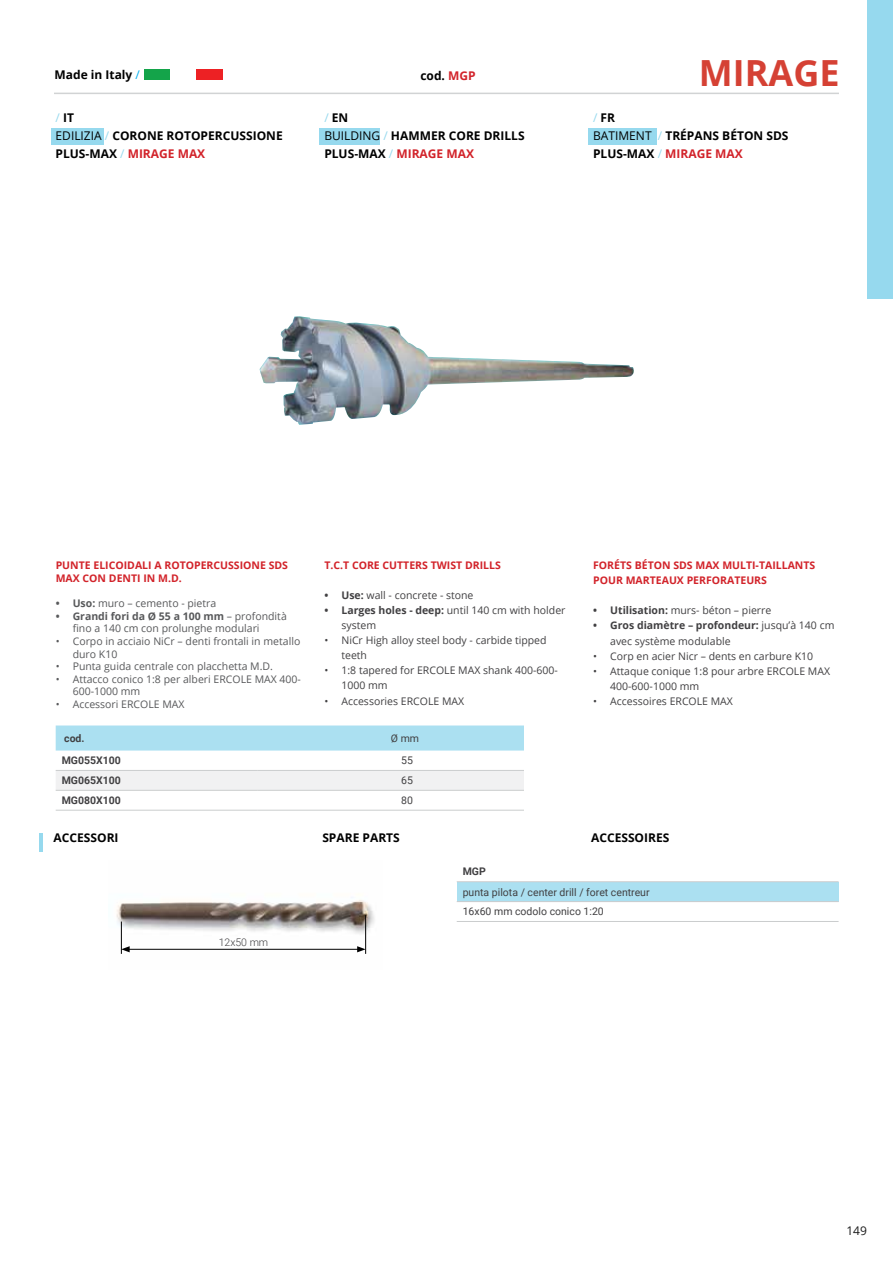
<style>
.page{position:relative;width:893px;height:1263px;background:#fff}
.page>*{position:absolute;margin:0;border:0;box-sizing:border-box;transform-origin:0 0}
.t1{font:700 36px "Open Sans";color:#d54134}
.t2{font:700 12px/18px "Open Sans";color:#000}
.t3{font:12px "Open Sans";color:#1a1a1a}
.t4{font:10.5px/15px "Open Sans";color:#414042}
.t5{font:10.5px/12.6px "Open Sans";color:#58595b}
.t6{font:700 10.5px/12.6px "Open Sans";color:#d2232a}
.t7{font:10.5px/20px "Roboto";color:#414042}
.t8{font:700 10.5px "Roboto";color:#414042}
.t9{font:300 10.5px "Roboto";color:#414042}
.s1{font-weight:400;color:#00aeef}
.s2{color:#d2232a}
.s3{font-weight:400;color:#96d9ee}
.s4{font-weight:400}
.s5{font-weight:700}
</style>
<div class="page">
<div style="left:867px;top:0;width:26px;height:299px;background:#96d9ee"></div>
<hr style="left:54px;top:93px;width:785px;height:1px;background:#d1d3d4">
<div style="left:51px;top:128px;width:52px;height:17px;background:#96d9ee"></div>
<div style="left:320px;top:128px;width:60px;height:17px;background:#96d9ee"></div>
<div style="left:588px;top:128px;width:69px;height:17px;background:#96d9ee"></div>
<div style="left:56px;top:725px;width:468px;height:25px;background:#abe0f1"></div>
<div style="left:56px;top:771px;width:468px;height:19px;background:#f1f1f2"></div>
<hr style="left:56px;top:770px;width:201px;height:1px;background:#cbcdce">
<hr style="left:257px;top:770px;width:300px;height:1px;background:#cbcdce">
<hr style="left:56px;top:790px;width:201px;height:1px;background:#cbcdce">
<hr style="left:257px;top:790px;width:300px;height:1px;background:#cbcdce">
<hr style="left:56px;top:810px;width:201px;height:1px;background:#cbcdce">
<hr style="left:257px;top:810px;width:300px;height:1px;background:#cbcdce">
<img style="left:260px;top:316px;width:374px;height:109px">
<div style="left:457px;top:882px;width:382px;height:19px;background:#abe0f1"></div>
<hr style="left:457px;top:881px;width:382px;height:1px;background:#cbcdce">
<hr style="left:457px;top:901px;width:382px;height:1px;background:#cbcdce">
<hr style="left:457px;top:921px;width:382px;height:1px;background:#cbcdce">
<img style="left:116px;top:900px;width:259px;height:54px">
<hr style="left:39px;top:833px;width:4px;height:18px;background:#96d9ee">
<hr style="left:121px;top:921px;width:1px;height:33px;background:#000">
<hr style="left:127px;top:949px;width:233px;height:1px;background:#000">
<svg style="left:357px;top:946px;width:8px;height:6px"></svg>
<svg style="left:121px;top:946px;width:9px;height:6px"></svg>
<hr style="left:365px;top:915px;width:1px;height:39px;background:#000">
<div style="left:144px;top:69px;width:26px;height:11px;background:#14a44a"></div>
<div style="left:197px;top:69px;width:26px;height:11px;background:#ed2124"></div>
<div style="left:524px;top:716px;width:343px;height:106px;background:#fff"></div>
<p class="t2" style="left:55px;top:65px;width:87px">Made in Italy <span class="s1">/</span></p>
<p class="t2" style="left:420px;top:66px;width:57px">cod. <span class="s2">MGP</span></p>
<h1 class="t1" style="left:699px;top:47px;width:142px">MIRAGE</h1>
<p class="t2" style="left:56px;top:108px;width:229px"><span class="s3">/</span> IT<br><span class="s4">EDILIZIA</span> <span class="s3">/</span> CORONE ROTOPERCUSSIONE<br>PLUS-MAX <span class="s3">/</span> <span class="s2">MIRAGE MAX</span></p>
<p class="t2" style="left:324px;top:108px;width:202px"><span class="s3">/</span> EN<br><span class="s4">BUILDING</span> <span class="s3">/</span> HAMMER CORE DRILLS<br>PLUS-MAX <span class="s3">/</span> <span class="s2">MIRAGE MAX</span></p>
<p class="t2" style="left:593px;top:108px;width:197px"><span class="s3">/</span> FR<br><span class="s4">BATIMENT</span> <span class="s3">/</span> TRÉPANS BÉTON SDS<br>PLUS-MAX <span class="s3">/</span> <span class="s2">MIRAGE MAX</span></p>
<p class="t6" style="left:56px;top:559px;width:234px">PUNTE ELICOIDALI A ROTOPERCUSSIONE SDS<br>MAX CON DENTI IN M.D.</p>
<p class="t5" style="left:56px;top:597px;width:162px"><span class="s5">• Uso:</span> muro – cemento - pietra</p>
<p class="t5" style="left:73px;top:609px;width:216px;text-indent:-17px"><span class="s5">• Grandi fori da Ø 55 a 100 mm</span> – profondità fino a 140 cm con prolunghe modulari</p>
<p class="t5" style="left:73px;top:635px;width:229px;text-indent:-17px">• Corpo in acciaio NiCr – denti frontali in metallo duro K10</p>
<p class="t5" style="left:56px;top:660px;width:219px">• Punta guida centrale con placchetta M.D.</p>
<p class="t5" style="left:73px;top:672px;width:230px;text-indent:-17px">• Attacco conico 1:8 per alberi ERCOLE MAX 400-<br>600-1000 mm</p>
<p class="t5" style="left:56px;top:698px;width:130px">• Accessori ERCOLE MAX</p>
<p class="t6" style="left:324px;top:559px;width:178px">T.C.T CORE CUTTERS TWIST DRILLS</p>
<p class="t4" style="left:324px;top:588px;width:151px"><span class="s5">• Use:</span> wall - concrete - stone</p>
<p class="t4" style="left:341px;top:603px;width:226px;text-indent:-17px"><span class="s5">• Larges holes - deep:</span> until 140 cm with holder system</p>
<p class="t4" style="left:341px;top:633px;width:207px;text-indent:-17px">• NiCr High alloy steel body - carbide tipped teeth</p>
<p class="t4" style="left:341px;top:663px;width:218px;text-indent:-17px">• 1:8 tapered for ERCOLE MAX shank 400-600-<br>1000 mm</p>
<p class="t4" style="left:324px;top:693px;width:141px">• Accessories ERCOLE MAX</p>
<p class="t8" style="left:64px;top:732px;width:22px">cod.</p>
<p class="t7" style="left:391px;top:728px;width:30px">Ø mm</p>
<p class="t8" style="left:62px;top:755px;width:61px">MG055X100</p>
<p class="t7" style="left:401px;top:751px;width:13px">55</p>
<p class="t8" style="left:62px;top:774px;width:61px">MG065X100</p>
<p class="t7" style="left:401px;top:771px;width:13px">65</p>
<p class="t8" style="left:62px;top:794px;width:61px">MG080X100</p>
<p class="t7" style="left:401px;top:791px;width:13px">80</p>
<p class="t6" style="left:593px;top:558px;width:224px;line-height:15px">FORÉTS BÉTON SDS MAX MULTI-TAILLANTS<br>POUR MARTEAUX PERFORATEURS</p>
<p class="t4" style="left:593px;top:603px;width:180px"><span class="s5">• Utilisation:</span> murs- béton – pierre</p>
<p class="t4" style="left:610px;top:618px;width:226px;text-indent:-17px"><span class="s5">• Gros diamètre – profondeur:</span> jusqu’à 140 cm avec système modulable</p>
<p class="t4" style="left:593px;top:648px;width:222px">• Corp en acier Nicr – dents en carbure K10</p>
<p class="t4" style="left:610px;top:663px;width:221px;text-indent:-17px">• Attaque conique 1:8 pour arbre ERCOLE MAX<br>400-600-1000 mm</p>
<p class="t4" style="left:593px;top:693px;width:141px">• Accessoires ERCOLE MAX</p>
<p class="t2" style="left:54px;top:828px;width:66px">ACCESSORI</p>
<p class="t2" style="left:322px;top:828px;width:79px">SPARE PARTS</p>
<p class="t2" style="left:591px;top:828px;width:80px">ACCESSOIRES</p>
<p class="t8" style="left:463px;top:865px;width:25px">MGP</p>
<p class="t7" style="left:463px;top:882px;width:188px">punta pilota / center drill / foret centreur<br>16x60 mm codolo conico 1:20</p>
<p class="t9" style="left:219px;top:936px;width:51px">12x50 mm</p>
<p class="t3" style="left:846px;top:1222px;width:22px">149</p>
</div>
